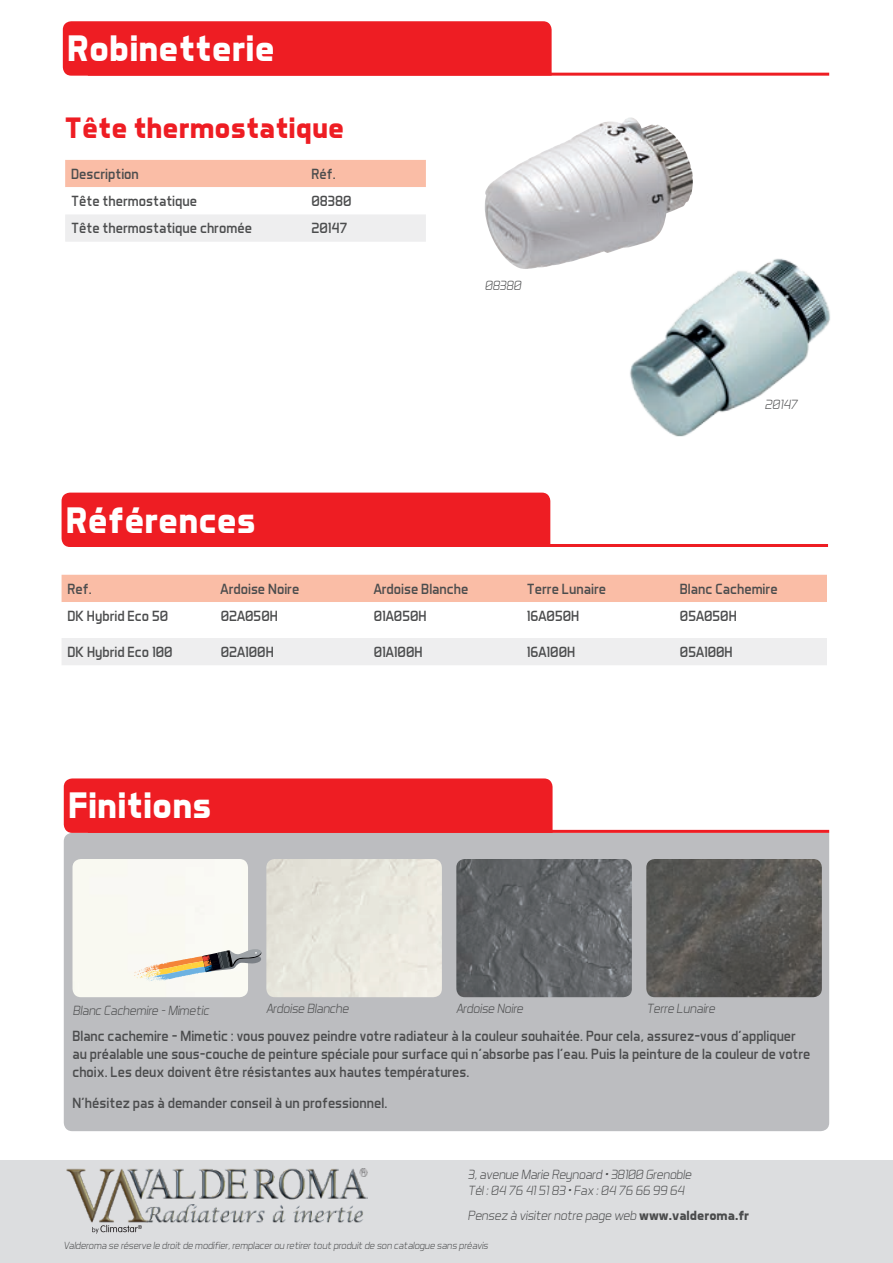
<style>
.page{position:relative;width:893px;height:1263px;background:#fff}
.page>*{position:absolute;margin:0;border:0;box-sizing:border-box;transform-origin:0 0}
.t1{font:700 37.5px "Aero Matics";color:#fff}
.t2{font:700 30px "Aero Matics";color:#ee1d23}
.t3{font:15px/18px "Aero Matics";color:#4b4c4d}
.t4{font:italic 300 13.5px/16.2px "Aero Matics";color:#4b4c4d}
.t5{font:italic 300 10.5px "Aero Matics";color:#4b4c4d}
.s1{font-weight:700;font-style:normal}
</style>
<div class="page">
<div style="left:0;top:1160px;width:893px;height:103px;background:#dcdddf"></div>
<img style="left:147px;top:1168px;width:220px;height:32px">
<img style="left:66px;top:1168px;width:81px;height:54px">
<img style="left:146px;top:1205px;width:217px;height:17px">
<svg style="left:92px;top:1225px;width:50px;height:9px"></svg>
<svg style="left:359px;top:1168px;width:9px;height:8px"></svg>
<svg style="left:65px;top:160px;width:361px;height:82px"></svg>
<img style="left:485px;top:117px;width:208px;height:152px">
<img style="left:624px;top:253px;width:206px;height:184px">
<svg style="left:62px;top:575px;width:765px;height:90px"></svg>
<div style="left:63px;top:21px;width:489px;height:55px;background:#ee1d23"></div>
<hr style="left:88px;top:73px;width:741px;height:3px;background:#ee1d23">
<div style="left:62px;top:493px;width:488px;height:54px;background:#ee1d23"></div>
<hr style="left:87px;top:544px;width:741px;height:3px;background:#ee1d23">
<div style="left:64px;top:833px;width:765px;height:298px;background:#bcbdc0"></div>
<div style="left:64px;top:778px;width:489px;height:55px;background:#ee1d23"></div>
<hr style="left:88px;top:830px;width:741px;height:3px;background:#ee1d23">
<img style="left:456px;top:859px;width:176px;height:138px">
<img style="left:646px;top:859px;width:176px;height:138px">
<div style="left:72px;top:859px;width:176px;height:138px;background:#f9f9f3"></div>
<img style="left:266px;top:859px;width:176px;height:138px">
<svg style="left:153px;top:949px;width:109px;height:29px"></svg>
<h1 class="t1" style="left:67px;top:26px;width:209px">Robinetterie</h1>
<h2 class="t2" style="left:65px;top:110px;width:281px">Tête thermostatique</h2>
<p class="t3" style="left:71px;top:164px;width:69px">Description</p>
<p class="t3" style="left:311px;top:164px;width:26px">Réf.</p>
<p class="t3" style="left:71px;top:192px;width:127px">Tête thermostatique</p>
<p class="t3" style="left:311px;top:192px;width:42px">08380</p>
<p class="t3" style="left:71px;top:219px;width:182px">Tête thermostatique chromée</p>
<p class="t3" style="left:311px;top:219px;width:38px">20147</p>
<h1 class="t1" style="left:66px;top:498px;width:192px">Références</h1>
<p class="t4" style="left:485px;top:277px;width:38px">08380</p>
<p class="t4" style="left:765px;top:396px;width:34px">20147</p>
<p class="t3" style="left:68px;top:579px;width:26px">Ref.</p>
<p class="t3" style="left:221px;top:579px;width:80px">Ardoise Noire</p>
<p class="t3" style="left:374px;top:579px;width:96px">Ardoise Blanche</p>
<p class="t3" style="left:527px;top:579px;width:81px">Terre Lunaire</p>
<p class="t3" style="left:680px;top:579px;width:99px">Blanc Cachemire</p>
<p class="t3" style="left:68px;top:606px;width:102px">DK Hybrid Eco 50</p>
<p class="t3" style="left:221px;top:606px;width:59px">02A050H</p>
<p class="t3" style="left:374px;top:606px;width:54px">01A050H</p>
<p class="t3" style="left:527px;top:606px;width:54px">16A050H</p>
<p class="t3" style="left:680px;top:606px;width:58px">05A050H</p>
<p class="t3" style="left:68px;top:642px;width:107px">DK Hybrid Eco 100</p>
<p class="t3" style="left:221px;top:642px;width:55px">02A100H</p>
<p class="t3" style="left:374px;top:642px;width:50px">01A100H</p>
<p class="t3" style="left:527px;top:642px;width:50px">16A100H</p>
<p class="t3" style="left:680px;top:642px;width:54px">05A100H</p>
<h1 class="t1" style="left:68px;top:783px;width:145px">Finitions</h1>
<p class="t4" style="left:73px;top:1002px;width:138px">Blanc Cachemire - Mimetic</p>
<p class="t4" style="left:266px;top:1000px;width:84px">Ardoise Blanche</p>
<p class="t4" style="left:456px;top:1000px;width:68px">Ardoise Noire</p>
<p class="t4" style="left:646px;top:1000px;width:70px">Terre Lunaire</p>
<p class="t3" style="left:72px;top:1027px;width:739px">Blanc cachemire - Mimetic : vous pouvez peindre votre radiateur à la couleur souhaitée. Pour cela, assurez-vous d’appliquer au préalable une sous-couche de peinture spéciale pour surface qui n’absorbe pas l’eau. Puis la peinture de la couleur de votre choix. Les deux doivent être résistantes aux hautes températures.</p>
<p class="t3" style="left:72px;top:1094px;width:316px">N’hésitez pas à demander conseil à un professionnel.</p>
<p class="t4" style="left:468px;top:1166px;width:225px">3, avenue Marie Reynoard • 38100 Grenoble<br>Tél : 04 76 41 51 83 • Fax : 04 76 66 99 64</p>
<p class="t4" style="left:468px;top:1207px;width:283px">Pensez à visiter notre page web <span class="s1">www.valderoma.fr</span></p>
<p class="t5" style="left:64px;top:1239px;width:426px">Valderoma se réserve le droit de modifier, remplacer ou retirer tout produit de son catalogue sans préavis</p>
</div>
